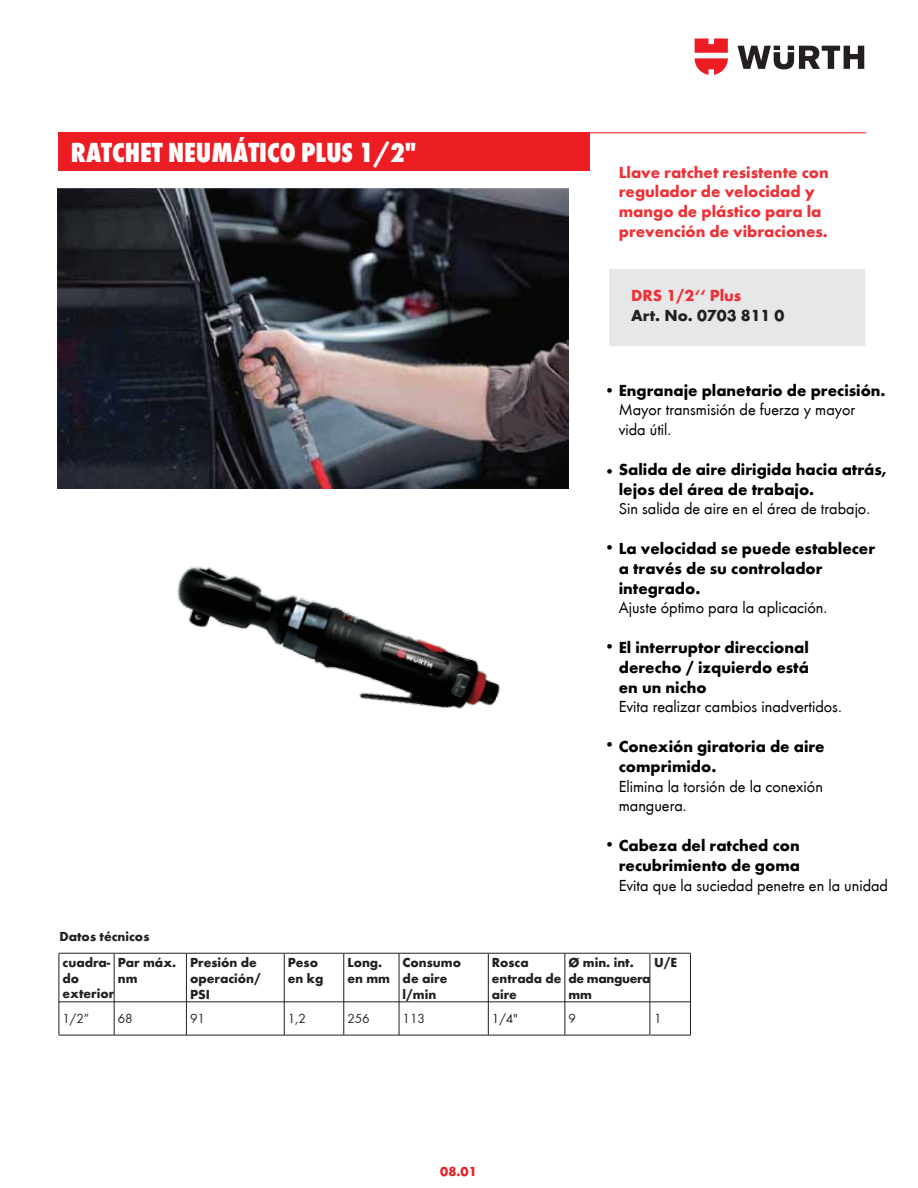
<style>
.page{position:relative;width:918px;height:1188px;background:#fff}
.page>*{position:absolute;margin:0;border:0;box-sizing:border-box;transform-origin:0 0}
.t1{font:800 condensed 28.5px "Wuerth";color:#fff}
.t2{font:700 16.5px/19.8px "Wuerth";color:#000}
.t3{font:16.5px/19.8px "Wuerth";color:#000}
.t4{font:700 16.5px/19.8px "Wuerth Global";color:#ee3136}
.t5{font:700 16.5px "Wuerth";color:#231f20}
.t6{font:700 13.5px/16.2px "Wuerth Global";color:#231f20}
.t7{font:13.5px "Wuerth Global";color:#231f20}
.t8{font:700 13.5px/16.2px "Wuerth";letter-spacing:-.025em;color:#231f20}
.t9{font:700 13.5px "Wuerth";color:#231f20}
.t10{font:700 13.5px "Wuerth";color:#ed1d24}
.s1{font-weight:700}
.s2{font-weight:400}
</style>
<div class="page">
<svg style="left:738px;top:46px;width:126px;height:23px"></svg>
<svg style="left:695px;top:39px;width:33px;height:36px"></svg>
<hr style="left:59px;top:132px;width:807px;height:1px;background:#ed1d24">
<div style="left:59px;top:132px;width:531px;height:39px;background:#ed1d24"></div>
<div style="left:610px;top:269px;width:255px;height:77px;background:#e6e7e8"></div>
<hr style="left:59px;top:953px;width:55px;height:1px;background:#231f20">
<hr style="left:59px;top:953px;width:1px;height:49px;background:#231f20">
<hr style="left:114px;top:953px;width:72px;height:1px;background:#231f20">
<hr style="left:114px;top:953px;width:1px;height:49px;background:#231f20">
<hr style="left:186px;top:953px;width:98px;height:1px;background:#231f20">
<hr style="left:186px;top:953px;width:1px;height:49px;background:#231f20">
<hr style="left:284px;top:953px;width:60px;height:1px;background:#231f20">
<hr style="left:284px;top:953px;width:1px;height:49px;background:#231f20">
<hr style="left:344px;top:953px;width:55px;height:1px;background:#231f20">
<hr style="left:344px;top:953px;width:1px;height:49px;background:#231f20">
<hr style="left:399px;top:953px;width:89px;height:1px;background:#231f20">
<hr style="left:399px;top:953px;width:1px;height:49px;background:#231f20">
<hr style="left:488px;top:953px;width:77px;height:1px;background:#231f20">
<hr style="left:488px;top:953px;width:1px;height:49px;background:#231f20">
<hr style="left:650px;top:953px;width:41px;height:1px;background:#231f20">
<hr style="left:59px;top:1002px;width:55px;height:1px;background:#231f20">
<hr style="left:59px;top:1002px;width:1px;height:33px;background:#231f20">
<hr style="left:114px;top:1002px;width:72px;height:1px;background:#231f20">
<hr style="left:114px;top:1002px;width:1px;height:33px;background:#231f20">
<hr style="left:186px;top:1002px;width:98px;height:1px;background:#231f20">
<hr style="left:186px;top:1002px;width:1px;height:33px;background:#231f20">
<hr style="left:284px;top:1002px;width:60px;height:1px;background:#231f20">
<hr style="left:284px;top:1002px;width:1px;height:33px;background:#231f20">
<hr style="left:344px;top:1002px;width:55px;height:1px;background:#231f20">
<hr style="left:344px;top:1002px;width:1px;height:33px;background:#231f20">
<hr style="left:399px;top:1002px;width:89px;height:1px;background:#231f20">
<hr style="left:399px;top:1002px;width:1px;height:33px;background:#231f20">
<hr style="left:488px;top:1002px;width:77px;height:1px;background:#231f20">
<hr style="left:488px;top:1002px;width:1px;height:33px;background:#231f20">
<hr style="left:650px;top:1002px;width:41px;height:1px;background:#231f20">
<hr style="left:59px;top:1035px;width:55px;height:1px;background:#231f20">
<hr style="left:114px;top:1035px;width:72px;height:1px;background:#231f20">
<hr style="left:186px;top:1035px;width:98px;height:1px;background:#231f20">
<hr style="left:284px;top:1035px;width:60px;height:1px;background:#231f20">
<hr style="left:344px;top:1035px;width:55px;height:1px;background:#231f20">
<hr style="left:399px;top:1035px;width:89px;height:1px;background:#231f20">
<hr style="left:488px;top:1035px;width:77px;height:1px;background:#231f20">
<hr style="left:565px;top:953px;width:85px;height:1px;background:#231f20">
<hr style="left:565px;top:953px;width:1px;height:49px;background:#231f20">
<hr style="left:650px;top:953px;width:1px;height:49px;background:#231f20">
<hr style="left:565px;top:1002px;width:85px;height:1px;background:#231f20">
<hr style="left:565px;top:1002px;width:1px;height:33px;background:#231f20">
<hr style="left:650px;top:1002px;width:1px;height:33px;background:#231f20">
<hr style="left:565px;top:1035px;width:85px;height:1px;background:#231f20">
<hr style="left:690px;top:953px;width:1px;height:49px;background:#231f20">
<hr style="left:690px;top:1002px;width:1px;height:33px;background:#231f20">
<hr style="left:650px;top:1035px;width:41px;height:1px;background:#231f20">
<img style="left:58px;top:189px;width:510px;height:299px">
<img style="left:177px;top:566px;width:323px;height:143px">
<h1 class="t1" style="left:71px;top:133px;width:347px">RATCHET NEUMÁTICO PLUS 1/2"</h1>
<p class="t9" style="left:59px;top:926px;width:92px">Datos técnicos</p>
<p class="t4" style="left:619px;top:162px;width:211px">Llave ratchet resistente con regulador de velocidad y mango de plástico para la prevención de vibraciones.</p>
<p class="t4" style="left:631px;top:285px;width:112px">DRS 1/2‘‘ Plus</p>
<p class="t5" style="left:631px;top:303px;width:155px">Art. No. 0703 811 0</p>
<p class="t3" style="left:619px;top:379px;width:268px;text-indent:-15px">• <span class="s1">Engranaje planetario de precisión.<br></span>Mayor transmisión de fuerza y mayor vida útil.</p>
<p class="t2" style="left:619px;top:458px;width:270px">Salida de aire dirigida hacia atrás, lejos del área de trabajo.</p>
<p class="t3" style="left:619px;top:498px;width:253px">Sin salida de aire en el área de trabajo.</p>
<p class="t2" style="left:619px;top:537px;width:258px;text-indent:-15px"><span class="s2">•</span> La velocidad se puede establecer a través de su controlador integrado.</p>
<p class="t3" style="left:619px;top:597px;width:210px">Ajuste óptimo para la aplicación.</p>
<p class="t2" style="left:619px;top:636px;width:192px;text-align:justify;text-indent:-15px"><span class="s2">•</span> El interruptor direccional derecho / izquierdo está en un nicho</p>
<p class="t3" style="left:619px;top:696px;width:225px">Evita realizar cambios inadvertidos.</p>
<p class="t2" style="left:619px;top:735px;width:207px">Conexión giratoria de aire comprimido.</p>
<p class="t3" style="left:619px;top:775px;width:206px">Elimina la torsión de la conexión manguera.</p>
<p class="t2" style="left:604px;top:834px;width:197px;text-align:right"><span class="s2">•</span> Cabeza del ratched con recubrimiento de goma</p>
<p class="t3" style="left:619px;top:874px;width:271px">Evita que la suciedad penetre en la unidad</p>
<p class="t3" style="left:604px;top:460px;width:13px">•</p>
<p class="t3" style="left:604px;top:733px;width:13px">•</p>
<p class="t6" style="left:62px;top:954px;width:53px;line-height:15.6px">cuadra&shy;do exterior</p>
<p class="t6" style="left:118px;top:954px;width:60px">Par máx. nm</p>
<p class="t6" style="left:190px;top:954px;width:72px">Presión de operación/<br>PSI</p>
<p class="t6" style="left:288px;top:954px;width:37px">Peso en kg</p>
<p class="t6" style="left:347px;top:954px;width:44px">Long. en mm</p>
<p class="t6" style="left:403px;top:954px;width:60px">Consumo de aire l/min</p>
<p class="t6" style="left:492px;top:954px;width:71px">Rosca entrada de aire</p>
<p class="t8" style="left:568px;top:953px;width:84px">Ø min. int. de manguera mm</p>
<p class="t6" style="left:654px;top:954px;width:25px">U/E</p>
<p class="t7" style="left:62px;top:1011px;width:28px">1/2”</p>
<p class="t7" style="left:118px;top:1011px;width:16px">68</p>
<p class="t7" style="left:190px;top:1011px;width:16px">91</p>
<p class="t7" style="left:288px;top:1011px;width:19px">1,2</p>
<p class="t7" style="left:347px;top:1011px;width:24px">256</p>
<p class="t7" style="left:403px;top:1011px;width:24px">113</p>
<p class="t7" style="left:492px;top:1011px;width:27px">1/4"</p>
<p class="t7" style="left:568px;top:1011px;width:9px">9</p>
<p class="t7" style="left:654px;top:1011px;width:9px">1</p>
<p class="t10" style="left:440px;top:1161px;width:38px">08.01</p>
</div>
